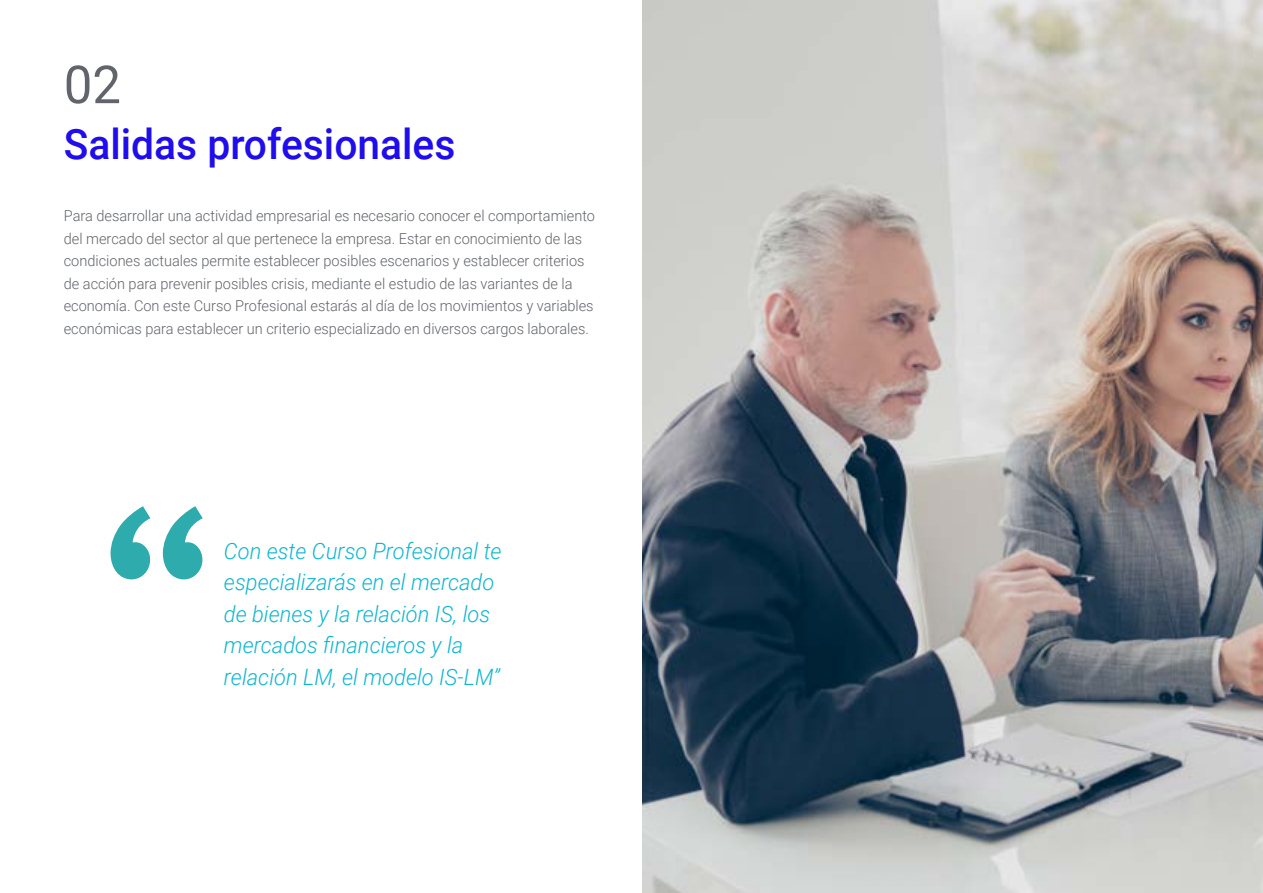
<style>
.page{position:relative;width:1263px;height:893px;background:#fff}
.page>*{position:absolute;margin:0;border:0;box-sizing:border-box;transform-origin:0 0}
.t1{font:52.5px "Roboto";color:#61646a}
.t2{font:500 42px "Roboto";color:#1f0dec}
.t3{font:italic 300 22.5px/31.5px "Roboto";color:#0fb6cf}
.t4{font:300 15px/22.5px "Roboto";color:#61646a}
</style>
<div class="page">
<svg style="left:111px;top:506px;width:92px;height:73px"></svg>
<img style="left:642px;top:0;width:621px;height:893px">
<h1 class="t1" style="left:64px;top:48px;width:59px">02</h1>
<h2 class="t2" style="left:64px;top:115px;width:393px">Salidas profesionales</h2>
<p class="t4" style="left:64px;top:204px;width:533px">Para desarrollar una actividad empresarial es necesario conocer el comportamiento del mercado del sector al que pertenece la empresa. Estar en conocimiento de las condiciones actuales permite establecer posibles escenarios y establecer criterios de acción para prevenir posibles crisis, mediante el estudio de las variantes de la economía. Con este Curso Profesional estarás al día de los movimientos y variables económicas para establecer un criterio especializado en diversos cargos laborales.</p>
<h3 class="t3" style="left:224px;top:534px;width:279px">Con este Curso Profesional te especializarás en el mercado de bienes y la relación IS, los mercados financieros y la relación LM, el modelo IS-LM”</h3>
</div>
